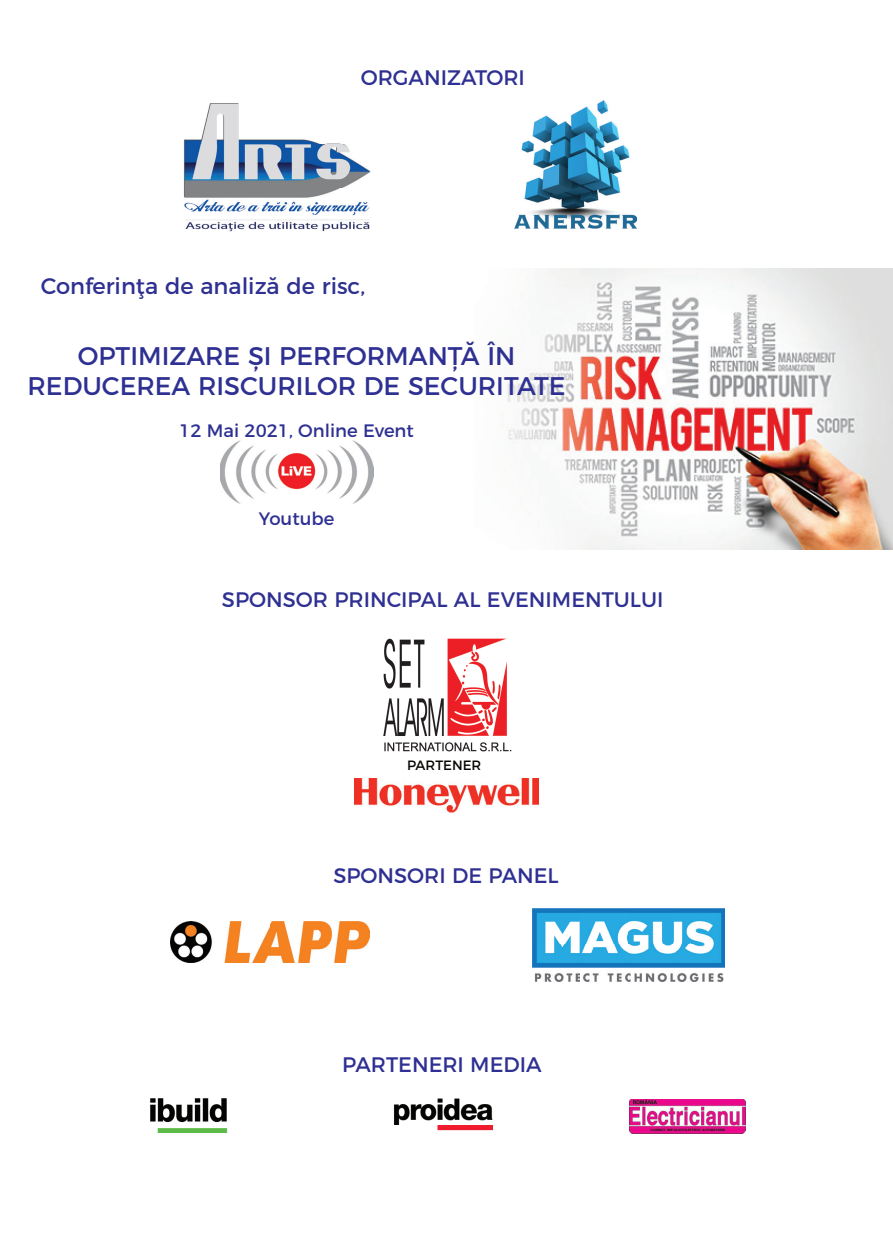
<style>
.page{position:relative;width:893px;height:1255px;background:#fff}
.page>*{position:absolute;margin:0;border:0;box-sizing:border-box;transform-origin:0 0}
.t1{font:25.5px/30.6px "Montserrat";color:#2e3092;text-align:center}
.t2{font:22.5px "Montserrat";color:#2e3092}
.t3{font:21px "Montserrat";color:#2e3092}
.t4{font:18px "Montserrat";color:#2e3092}
.t5{font:13.5px "Montserrat";color:#060604}
</style>
<div class="page">
<img style="left:150px;top:1098px;width:77px;height:34px">
<img style="left:394px;top:1098px;width:98px;height:33px">
<img style="left:630px;top:1099px;width:115px;height:34px">
<img style="left:184px;top:103px;width:187px;height:129px">
<img style="left:514px;top:101px;width:122px;height:127px">
<img style="left:507px;top:268px;width:386px;height:281px">
<img style="left:220px;top:440px;width:153px;height:63px">
<img style="left:384px;top:638px;width:127px;height:113px">
<img style="left:533px;top:908px;width:192px;height:73px">
<img style="left:171px;top:921px;width:199px;height:41px">
<img style="left:354px;top:778px;width:185px;height:34px">
<p class="t3" style="left:361px;top:60px;width:166px">ORGANIZATORI</p>
<p class="t2" style="left:41px;top:268px;width:326px">Conferinţa de analiză de risc,</p>
<p class="t1" style="left:28px;top:338px;width:539px">OPTIMIZARE ȘI PERFORMANȚĂ ÎN<br>REDUCEREA RISCURILOR DE SECURITATE</p>
<p class="t4" style="left:179px;top:416px;width:236px">12 Mai 2021, Online Event</p>
<p class="t4" style="left:259px;top:504px;width:77px">Youtube</p>
<p class="t3" style="left:222px;top:583px;width:443px">SPONSOR PRINCIPAL AL EVENIMENTULUI</p>
<p class="t5" style="left:407px;top:754px;width:76px">PARTENER</p>
<p class="t3" style="left:333px;top:858px;width:227px">SPONSORI DE PANEL</p>
<p class="t3" style="left:342px;top:1047px;width:201px">PARTENERI MEDIA</p>
</div>
